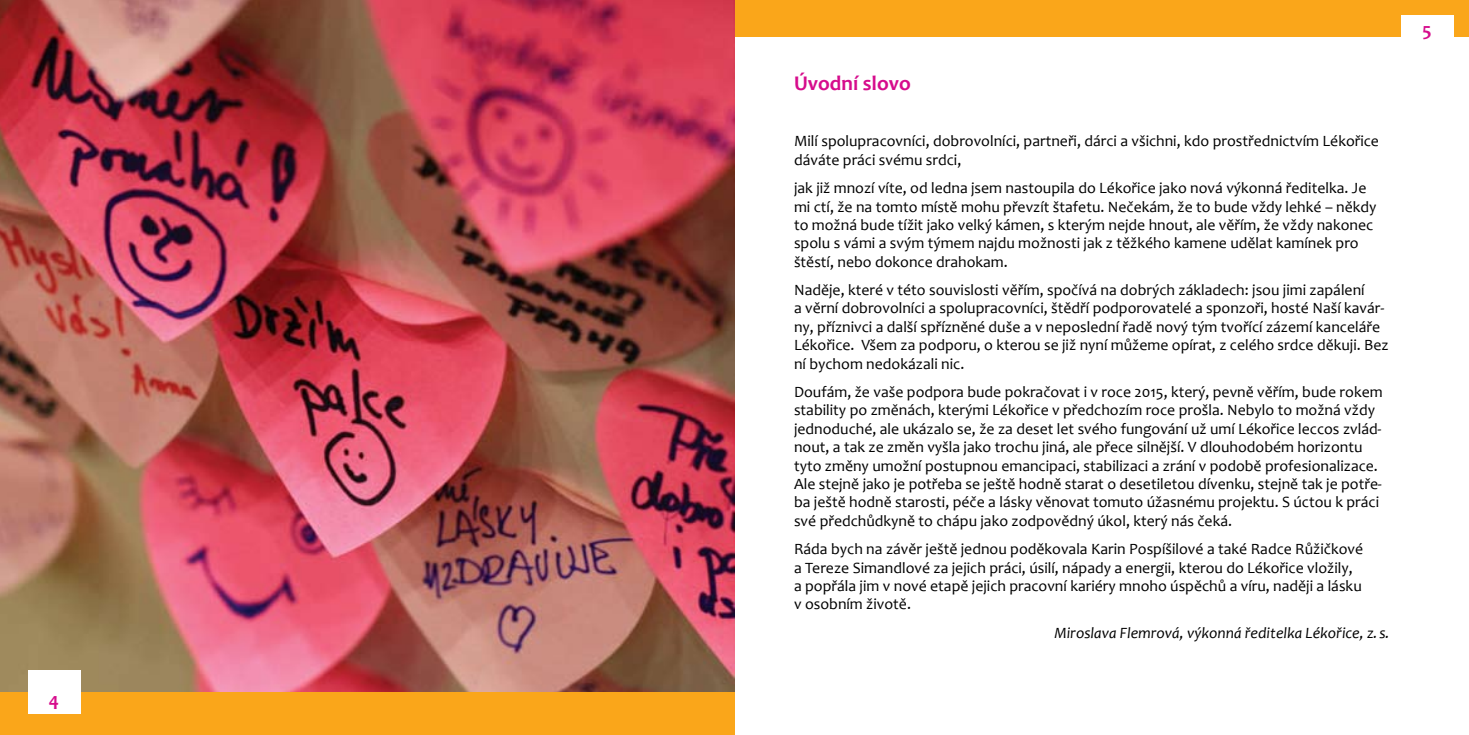
<style>
.page{position:relative;width:1469px;height:735px;background:#fff}
.page>*{position:absolute;margin:0;border:0;box-sizing:border-box;transform-origin:0 0}
.t1{font:700 21px "Candara";color:#d60c8c}
.t2{font:700 19.25px "Candara";color:#d60c8c}
.t3{font:15.75px/18.4px "Candara";color:#000}
.t4{font:italic 15.75px "Candara";color:#000}
</style>
<div class="page">
<div style="left:734px;top:0;width:734px;height:36px;background:#faa61a"></div>
<div style="left:1400px;top:15px;width:53px;height:44px;background:#fff"></div>
<img style="left:0;top:0;width:734px;height:691px">
<div style="left:0;top:691px;width:734px;height:43px;background:#faa61a"></div>
<div style="left:28px;top:670px;width:53px;height:43px;background:#fff"></div>
<p class="t2" style="left:49px;top:687px;width:12px">4</p>
<h1 class="t1" style="left:794px;top:70px;width:118px">Úvodní slovo</h1>
<p class="t3" style="left:794px;top:132px;width:586px">Milí spolupracovníci, dobrovolníci, partneři, dárci a všichni, kdo prostřednictvím Lékořice dáváte práci svému srdci,</p>
<p class="t3" style="left:794px;top:179px;width:584px">jak již mnozí víte, od ledna jsem nastoupila do Lékořice jako nová výkonná ředitelka. Je mi ctí, že na tomto místě mohu převzít štafetu. Nečekám, že to bude vždy lehké – někdy to možná bude tížit jako velký kámen, s kterým nejde hnout, ale věřím, že vždy nakonec spolu s vámi a svým týmem najdu možnosti jak z těžkého kamene udělat kamínek pro štěstí, nebo dokonce drahokam.</p>
<p class="t3" style="left:794px;top:280px;width:596px">Naděje, které v této souvislosti věřím, spočívá na dobrých základech: jsou jimi zapálení<br>a věrní dobrovolníci a spolupracovníci, štědří podporovatelé a sponzoři, hosté Naší kavár&shy;ny, příznivci a další spřízněné duše a v neposlední řadě nový tým tvořící zázemí kanceláře Lékořice. Všem za podporu, o kterou se již nyní můžeme opírat, z celého srdce děkuji. Bez ní bychom nedokázali nic.</p>
<p class="t3" style="left:794px;top:382px;width:590px">Doufám, že vaše podpora bude pokračovat i v roce 2015, který, pevně věřím, bude rokem stability po změnách, kterými Lékořice v předchozím roce prošla. Nebylo to možná vždy jednoduché, ale ukázalo se, že za deset let svého fungování už umí Lékořice leccos zvlád&shy;nout, a tak ze změn vyšla jako trochu jiná, ale přece silnější. V dlouhodobém horizontu tyto změny umožní postupnou emancipaci, stabilizaci a zrání v podobě profesionalizace.<br>Ale stejně jako je potřeba se ještě hodně starat o desetiletou dívenku, stejně tak je potře&shy;ba ještě hodně starosti, péče a lásky věnovat tomuto úžasnému projektu. S úctou k práci své předchůdkyně to chápu jako zodpovědný úkol, který nás čeká.</p>
<p class="t3" style="left:794px;top:539px;width:570px">Ráda bych na závěr ještě jednou poděkovala Karin Pospíšilové a také Radce Růžičkové a Tereze Simandlové za jejich práci, úsilí, nápady a energii, kterou do Lékořice vložily, a popřála jim v nové etapě jejich pracovní kariéry mnoho úspěchů a víru, naději a lásku v osobním životě.</p>
<p class="t4" style="left:1054px;top:622px;width:336px">Miroslava Flemrová, výkonná ředitelka Lékořice, z.s.</p>
<p class="t2" style="left:1422px;top:18px;width:11px">5</p>
</div>
